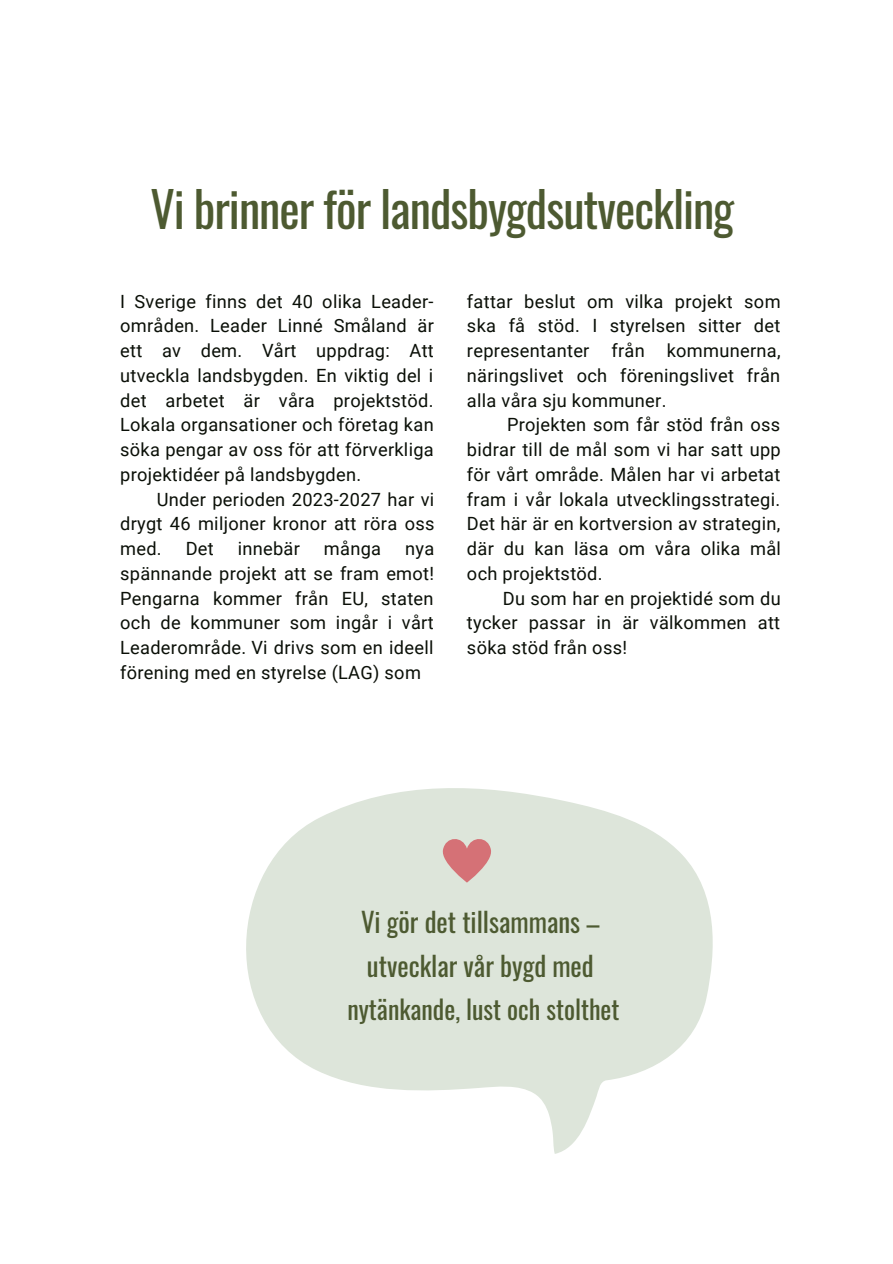
<style>
.page{position:relative;width:893px;height:1264px;background:#fff}
.page>*{position:absolute;margin:0;border:0;box-sizing:border-box;transform-origin:0 0}
.t1{font:48.3px "Oswald";letter-spacing:-.02em;color:#4d5a31}
.t2{font:26.85px/44.1px "Oswald";color:#4d5a31}
.t3{font:25.95px "Oswald";color:#4d5a31}
.t4{font:18.15px/24.8px "Roboto";letter-spacing:.015em;color:#0a0f07;text-align:justify}
</style>
<div class="page">
<svg style="left:246px;top:788px;width:467px;height:366px;fill:#dde5da"></svg>
<svg style="left:440px;top:835px;width:53px;height:47px;background:#d8a3a1"></svg>
<h1 class="t1" style="left:150px;top:172px;width:585px">Vi brinner för landsbygdsutveckling</h1>
<p class="t4" style="left:120px;top:289px;width:315px">I Sverige finns det 40 olika Leader&shy;områden. Leader Linné Småland är ett av dem. Vårt uppdrag: Att utveckla landsbygden. En viktig del i det arbetet är våra projektstöd.<br>Lokala organsationer och företag kan söka pengar av oss för att förverkliga projektidéer på landsbygden.</p>
<p class="t4" style="left:120px;top:487px;width:316px;text-indent:37px">Under perioden 2023-2027 har vi drygt 46 miljoner kronor att röra oss med.</p>
<p class="t4" style="left:186px;top:536px;width:30px">Det</p>
<p class="t4" style="left:238px;top:536px;width:64px">innebär</p>
<p class="t4" style="left:324px;top:536px;width:59px">många</p>
<p class="t4" style="left:120px;top:536px;width:315px;text-indent:285px">nya spännande projekt att se fram emot!<br>Pengarna kommer från EU, staten och de kommuner som ingår i vårt Leaderområde. Vi drivs som en ideell förening med en styrelse (LAG) som</p>
<p class="t4" style="left:467px;top:289px;width:315px">fattar beslut om vilka projekt som ska få stöd. I styrelsen sitter det representanter från kommunerna, näringslivet och föreningslivet från alla våra sju kommuner.</p>
<p class="t4" style="left:467px;top:413px;width:315px;text-indent:40px">Projekten som får stöd från oss bidrar till de mål som vi har satt upp för vårt område. Målen har vi arbetat fram i vår lokala utvecklingsstrategi.<br>Det här är en kortversion av strategin, där du kan läsa om våra olika mål och projektstöd.</p>
<p class="t4" style="left:467px;top:586px;width:315px;text-indent:36px">Du som har en projektidé som du tycker passar in är välkommen att söka stöd från oss!</p>
<h2 class="t2" style="left:361px;top:898px;width:240px">Vi gör det tillsammans – utvecklar vår bygd med</h2>
<h3 class="t3" style="left:347px;top:989px;width:273px">nytänkande, lust och stolthet</h3>
</div>
